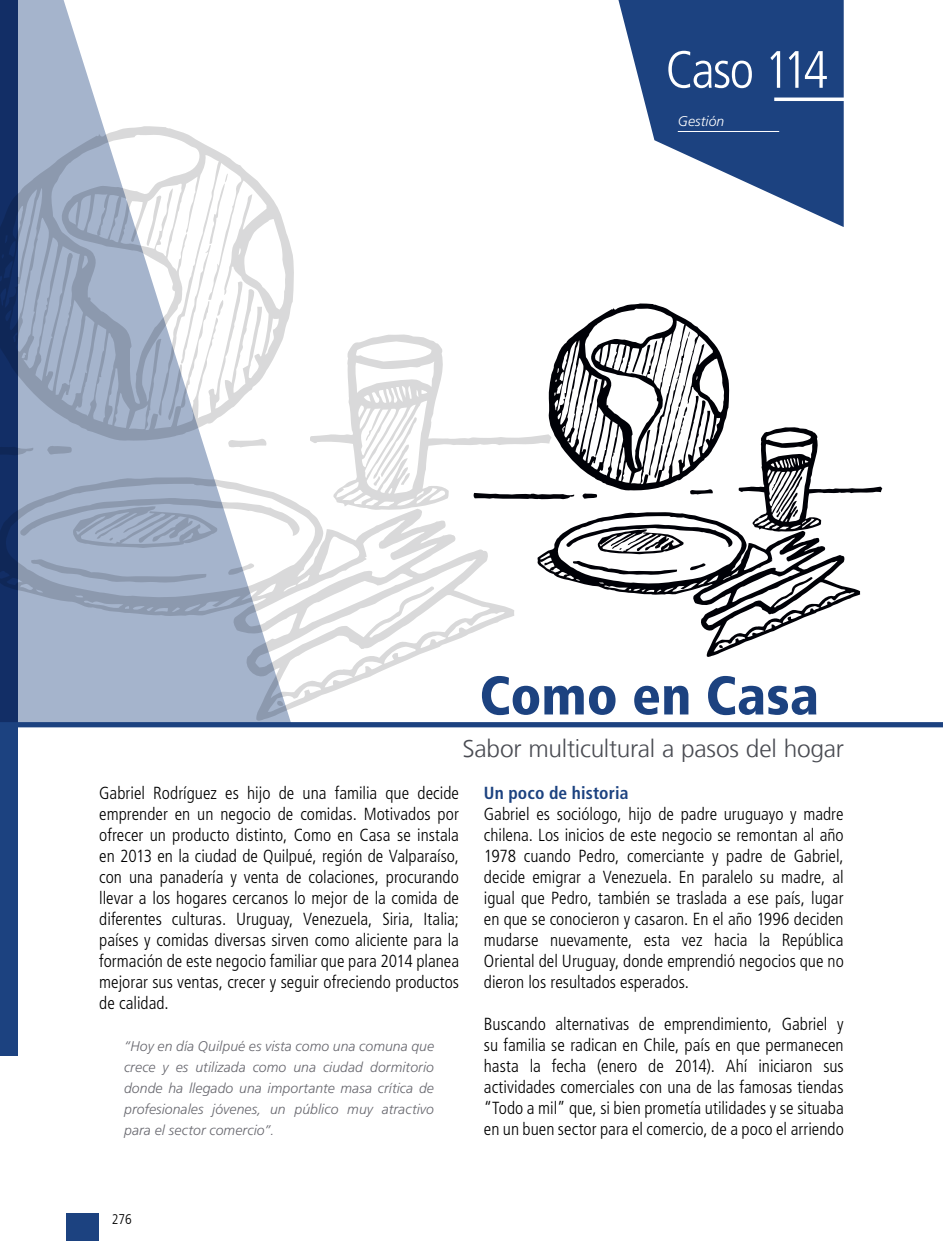
<style>
.page{position:relative;width:943px;height:1241px;background:#fff}
.page>*{position:absolute;margin:0;border:0;box-sizing:border-box;transform-origin:0 0}
.t1{font:900 condensed 54.25px "Frutiger";letter-spacing:.005em;color:#1c4280}
.t2{font:300 condensed 52.5px "Frutiger";letter-spacing:-.04em;color:#fff}
.t3{font:300 24.5px "Frutiger LT";letter-spacing:-.01em;color:#494b52}
.t4{font:300 condensed 17.5px/21px "Frutiger";color:#000001;text-align:justify}
.t5{font:700 condensed 17.5px "Frutiger";letter-spacing:.01em;color:#1c4280}
.t6{font:italic 300 14px/21px "Frutiger";letter-spacing:.005em;color:#68686f;text-align:justify}
.t7{font:italic 300 14px "Frutiger";letter-spacing:.005em;color:#fff}
.t8{font:300 condensed 14px "Frutiger LT";color:#000001}
</style>
<div class="page">
<div style="left:0;top:0;width:17px;height:1055px;background:#1c4280"></div>
<div style="left:66px;top:1212px;width:33px;height:28px;background:#1c4280"></div>
<svg style="left:0;top:0;width:214px;height:477px"></svg>
<div style="left:0;top:722px;width:943px;height:5px;background:#1c4280"></div>
<svg style="left:618px;top:0;width:225px;height:227px;fill:#1c4280"></svg>
<hr style="left:774px;top:97px;width:138px;height:4px;background:#fff">
<hr style="left:677px;top:131px;width:102px;height:1px;background:#fff">
<svg style="left:537px;top:554px;width:323px;height:103px"></svg>
<svg style="left:572px;top:560px;width:105px;height:15px"></svg>
<svg style="left:689px;top:563px;width:16px;height:7px"></svg>
<svg style="left:717px;top:644px;width:6px;height:5px"></svg>
<svg style="left:0;top:126px;width:294px;height:316px"></svg>
<svg style="left:145px;top:174px;width:83px;height:246px"></svg>
<svg style="left:227px;top:437px;width:41px;height:11px"></svg>
<svg style="left:0;top:444px;width:34px;height:12px"></svg>
<svg style="left:47px;top:445px;width:25px;height:10px"></svg>
<svg style="left:310px;top:303px;width:572px;height:251px"></svg>
<svg style="left:0;top:477px;width:514px;height:245px"></svg>
<svg style="left:19px;top:497px;width:282px;height:51px"></svg>
<svg style="left:31px;top:558px;width:176px;height:25px;background:#9eacc4"></svg>
<svg style="left:227px;top:563px;width:28px;height:12px"></svg>
<svg style="left:275px;top:700px;width:8px;height:7px"></svg>
<h2 class="t2" style="left:665px;top:40px;width:165px">Caso 114</h2>
<p class="t7" style="left:677px;top:113px;width:48px">Gestión</p>
<h1 class="t1" style="left:479px;top:663px;width:341px">Como en Casa</h1>
<h3 class="t3" style="left:462px;top:734px;width:383px">Sabor multicultural a pasos del hogar</h3>
<p class="t4" style="left:99px;top:782px;width:361px">Gabriel Rodríguez es hijo de una familia que decide emprender en un negocio de comidas. Motivados por ofrecer un producto distinto, Como en Casa se instala en 2013 en la ciudad de Quilpué, región de Valparaíso, con una panadería y venta de colaciones, procurando llevar a los hogares cercanos lo mejor de la comida de diferentes culturas. Uruguay, Venezuela, Siria, Italia; países y comidas diversas sirven como aliciente para la formación de este negocio familiar que para 2014 planea mejorar sus ventas, crecer y seguir ofreciendo productos de calidad.</p>
<p class="t6" style="left:124px;top:1035px;width:311px">“Hoy en día Quilpué es vista como una comuna que crece y es utilizada como una ciudad dormitorio donde ha llegado una importante masa crítica de profesionales jóvenes, un público muy atractivo para el sector comercio”.</p>
<p class="t5" style="left:484px;top:782px;width:146px">Un poco de historia</p>
<p class="t4" style="left:484px;top:803px;width:361px">Gabriel es sociólogo, hijo de padre uruguayo y madre chilena. Los inicios de este negocio se remontan al año 1978 cuando Pedro, comerciante y padre de Gabriel, decide emigrar a Venezuela. En paralelo su madre, al igual que Pedro, también se traslada a ese país, lugar en que se conocieron y casaron. En el año 1996 deciden mudarse nuevamente, esta vez hacia la República Oriental del Uruguay, donde emprendió negocios que no dieron los resultados esperados.</p>
<p class="t4" style="left:484px;top:1013px;width:361px">Buscando alternativas de emprendimiento, Gabriel y su familia se radican en Chile, país en que permanecen hasta la fecha (enero de 2014). Ahí iniciaron sus actividades comerciales con una de las famosas tiendas “Todo a mil” que, si bien prometía utilidades y se situaba en un buen sector para el comercio, de a poco el arriendo</p>
<p class="t8" style="left:112px;top:1210px;width:22px">276</p>
</div>
